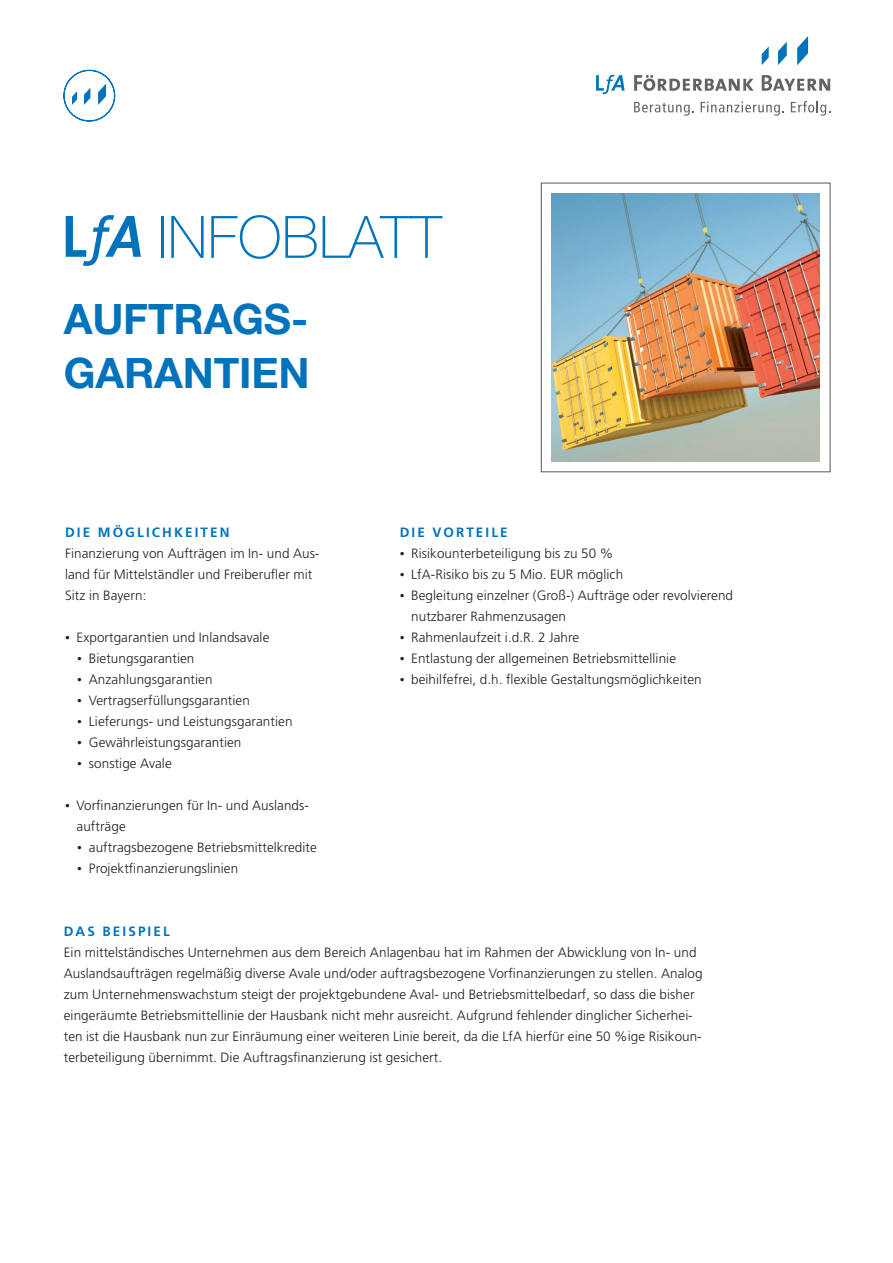
<style>
.page{position:relative;width:893px;height:1263px;background:#fff}
.page>*{position:absolute;margin:0;border:0;box-sizing:border-box;transform-origin:0 0}
.Head{font:100 58.5px "Helvetica Neue";letter-spacing:.005em;color:#0073bc}
.Head-2{font:700 42px "Helvetica Neue";letter-spacing:-.005em;color:#0073bc}
.LfA_Copy_frutiger{font:300 13.5px/21px "Frutiger";letter-spacing:.005em;color:#231f20}
.Zwischenhead{font:300 13.5px/21px "Frutiger";letter-spacing:.005em;color:#231f20}
.Zwischenhead-2{font:700 13.5px "Frutiger";letter-spacing:.155em;color:#0073bc}
.s1{font-weight:700;color:#0073bc}
.s2{font-size:9.75px}
</style>
<div class="page">
<svg style="left:63px;top:70px;width:52px;height:52px"></svg>
<svg style="left:634px;top:75px;width:120px;height:16px"></svg>
<svg style="left:762px;top:75px;width:68px;height:16px"></svg>
<svg style="left:596px;top:75px;width:29px;height:19px"></svg>
<svg style="left:778px;top:42px;width:9px;height:23px"></svg>
<svg style="left:797px;top:36px;width:11px;height:29px"></svg>
<svg style="left:762px;top:46px;width:7px;height:19px"></svg>
<svg style="left:634px;top:102px;width:60px;height:14px"></svg>
<svg style="left:701px;top:102px;width:83px;height:14px"></svg>
<svg style="left:791px;top:101px;width:39px;height:15px"></svg>
<img style="left:552px;top:193px;width:268px;height:268px">
<div style="left:541px;top:183px;width:289px;height:289px;border:1px solid #57585a"></div>
<svg style="left:66px;top:215px;width:75px;height:51px"></svg>
<p class="Head" style="left:157px;top:204px;width:286px">INFOBLATT</p>
<p class="Head-2" style="left:64px;top:293px;width:246px">AUFTRAGS-</p>
<p class="Head-2" style="left:64px;top:347px;width:247px">GARANTIEN</p>
<p class="Zwischenhead" style="left:65px;top:522px;width:256px"><span class="s1">DIE MÖGLICHKEITEN<br></span>Finanzierung von Aufträgen im In- und Aus&shy;land für Mittelständler und Freiberufler mit<br>Sitz in Bayern:</p>
<p class="LfA_Copy_frutiger" style="left:65px;top:627px;width:206px"><span class="s2">•</span> Exportgarantien und Inlandsavale</p>
<p class="LfA_Copy_frutiger" style="left:77px;top:648px;width:119px"><span class="s2">•</span> Bietungsgarantien</p>
<p class="LfA_Copy_frutiger" style="left:77px;top:669px;width:137px"><span class="s2">•</span> Anzahlungsgarantien</p>
<p class="LfA_Copy_frutiger" style="left:77px;top:690px;width:174px"><span class="s2">•</span> Vertragserfüllungsgarantien</p>
<p class="LfA_Copy_frutiger" style="left:77px;top:711px;width:217px"><span class="s2">•</span> Lieferungs- und Leistungsgarantien</p>
<p class="LfA_Copy_frutiger" style="left:77px;top:732px;width:166px"><span class="s2">•</span> Gewährleistungsgarantien</p>
<p class="LfA_Copy_frutiger" style="left:77px;top:753px;width:96px"><span class="s2">•</span> sonstige Avale</p>
<p class="LfA_Copy_frutiger" style="left:77px;top:795px;width:233px;text-indent:-11px"><span class="s2">•</span> Vorfinanzierungen für In- und Auslands&shy;aufträge</p>
<p class="LfA_Copy_frutiger" style="left:77px;top:837px;width:241px"><span class="s2">•</span> auftragsbezogene Betriebsmittelkredite</p>
<p class="LfA_Copy_frutiger" style="left:77px;top:858px;width:163px"><span class="s2">•</span> Projektfinanzierungslinien</p>
<p class="Zwischenhead-2" style="left:400px;top:524px;width:110px">DIE VORTEILE</p>
<p class="LfA_Copy_frutiger" style="left:400px;top:543px;width:215px"><span class="s2">•</span> Risikounterbeteiligung bis zu 50 %</p>
<p class="LfA_Copy_frutiger" style="left:400px;top:564px;width:225px"><span class="s2">•</span> LfA-Risiko bis zu 5 Mio. EUR möglich</p>
<p class="LfA_Copy_frutiger" style="left:411px;top:585px;width:323px;text-indent:-11px"><span class="s2">•</span> Begleitung einzelner (Groß-) Aufträge oder revolvierend nutzbarer Rahmenzusagen</p>
<p class="LfA_Copy_frutiger" style="left:400px;top:627px;width:181px"><span class="s2">•</span> Rahmenlaufzeit i.d.R. 2 Jahre</p>
<p class="LfA_Copy_frutiger" style="left:400px;top:648px;width:278px"><span class="s2">•</span> Entlastung der allgemeinen Betriebsmittellinie</p>
<p class="LfA_Copy_frutiger" style="left:400px;top:669px;width:304px"><span class="s2">•</span> beihilfefrei, d.h. flexible Gestaltungsmöglichkeiten</p>
<p class="Zwischenhead-2" style="left:64px;top:923px;width:108px">DAS BEISPIEL</p>
<p class="LfA_Copy_frutiger" style="left:64px;top:942px;width:640px">Ein mittelständisches Unternehmen aus dem Bereich Anlagenbau hat im Rahmen der Abwicklung von In- und Auslandsaufträgen regelmäßig diverse Avale und/oder auftragsbezogene Vorfinanzierungen zu stellen. Analog zum Unternehmenswachstum steigt der projektgebundene Aval- und Betriebsmittelbedarf, so dass die bisher eingeräumte Betriebsmittellinie der Hausbank nicht mehr ausreicht. Aufgrund fehlender dinglicher Sicherhei&shy;ten ist die Hausbank nun zur Einräumung einer weiteren Linie bereit, da die LfA hierfür eine 50 %ige Risikoun&shy;terbeteiligung übernimmt. Die Auftragsfinanzierung ist gesichert.</p>
</div>
